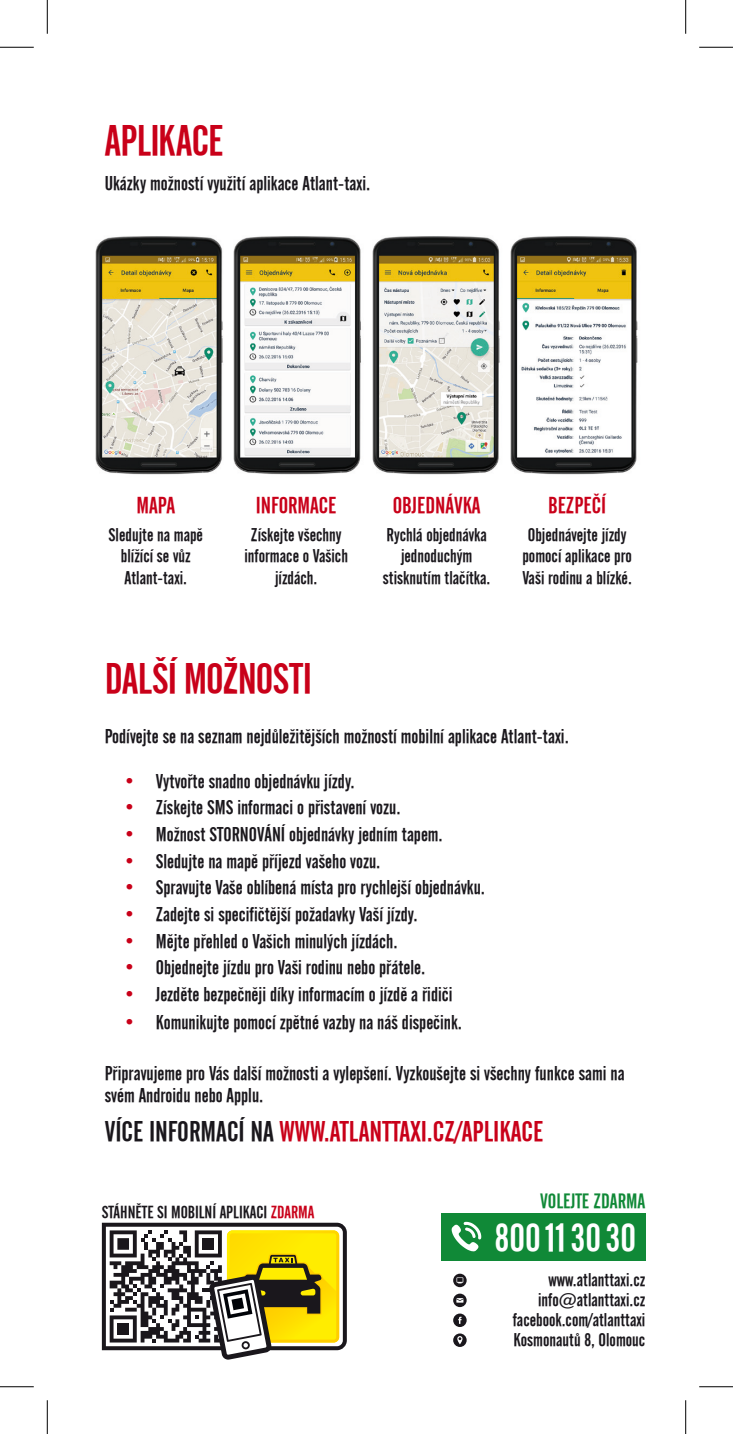
<style>
.page{position:relative;width:733px;height:1434px;background:#fff}
.page>*{position:absolute;margin:0;border:0;box-sizing:border-box;transform-origin:0 0}
.t1{font:41.85px "Alternate Gothic No 2 AT";letter-spacing:-.015em;color:#c90019}
.t2{font:38.48px "Alternate Gothic No 2 AT";letter-spacing:.005em;color:#fff}
.t3{font:27.9px "Alternate Gothic No 2 AT";color:#c90019}
.t4{font:22.5px "Alternate Gothic No 2 AT";color:#c90019}
.t5{font:20.25px "Alternate Gothic No 2 AT";color:#108937}
.t6{font:19.57px/22.3px "Alternate Gothic No 2 AT";color:#1a171c}
.t7{font:18px/21.6px "Alternate Gothic No 2 AT";color:#1a171c;text-align:center}
.t8{font:17.1px "Alternate Gothic No 2 AT";color:#1a171c}
.s1{color:#c90019}
.s2{color:#1a171c}
</style>
<div class="page">
<img style="left:510px;top:236px;width:128px;height:239px">
<img style="left:372px;top:236px;width:128px;height:239px">
<img style="left:233px;top:236px;width:128px;height:239px">
<img style="left:95px;top:236px;width:128px;height:239px">
<svg style="left:102px;top:1223px;width:245px;height:137px"></svg>
<svg style="left:453px;top:1313px;width:13px;height:14px"></svg>
<svg style="left:453px;top:1294px;width:13px;height:13px"></svg>
<svg style="left:453px;top:1274px;width:13px;height:13px"></svg>
<svg style="left:453px;top:1333px;width:13px;height:14px"></svg>
<div style="left:440px;top:1213px;width:205px;height:47px;background:#108937"></div>
<svg style="left:451px;top:1222px;width:30px;height:29px"></svg>
<hr style="left:0;top:47px;width:34px;height:1px;background:#000">
<hr style="left:699px;top:47px;width:33px;height:1px;background:#000">
<hr style="left:0;top:1386px;width:34px;height:1px;background:#000">
<hr style="left:699px;top:1386px;width:33px;height:1px;background:#000">
<hr style="left:47px;top:0;width:1px;height:34px;background:#000">
<hr style="left:47px;top:1400px;width:1px;height:34px;background:#000">
<hr style="left:685px;top:0;width:1px;height:34px;background:#000">
<hr style="left:685px;top:1400px;width:1px;height:34px;background:#000">
<h1 class="t1" style="left:105px;top:118px;width:120px">APLIKACE</h1>
<p class="t6" style="left:105px;top:173px;width:267px">Ukázky možností využití aplikace Atlant-taxi.</p>
<p class="t4" style="left:136px;top:492px;width:40px">MAPA</p>
<p class="t7" style="left:108px;top:524px;width:96px">Sledujte na mapě blížící se vůz<br>Atlant-taxi.</p>
<p class="t4" style="left:256px;top:492px;width:82px">INFORMACE</p>
<p class="t7" style="left:244px;top:524px;width:105px">Získejte všechny informace o Vašich jízdách.</p>
<p class="t4" style="left:392px;top:492px;width:89px">OBJEDNÁVKA</p>
<p class="t7" style="left:383px;top:524px;width:109px">Rychlá objednávka jednoduchým stisknutím tlačítka.</p>
<p class="t4" style="left:548px;top:492px;width:60px">BEZPEČÍ</p>
<p class="t7" style="left:522px;top:524px;width:111px;text-align:left">Objednávejte jízdy pomocí aplikace pro<br>Vaši rodinu a blízké.</p>
<h1 class="t1" style="left:105px;top:655px;width:209px">DALŠÍ MOŽNOSTI</h1>
<p class="t6" style="left:105px;top:726px;width:465px">Podívejte se na seznam nejdůležitějších možností mobilní aplikace Atlant-taxi.</p>
<p class="t6" style="left:124px;top:770px;width:232px"><span class="s1">•</span> Vytvořte snadno objednávku jízdy.</p>
<p class="t6" style="left:124px;top:797px;width:278px"><span class="s1">•</span> Získejte SMS informaci o přistavení vozu.</p>
<p class="t6" style="left:124px;top:823px;width:320px"><span class="s1">•</span> Možnost STORNOVÁNÍ objednávky jedním tapem.</p>
<p class="t6" style="left:124px;top:850px;width:258px"><span class="s1">•</span> Sledujte na mapě příjezd vašeho vozu.</p>
<p class="t6" style="left:124px;top:877px;width:362px"><span class="s1">•</span> Spravujte Vaše oblíbená místa pro rychlejší objednávku.</p>
<p class="t6" style="left:124px;top:903px;width:295px"><span class="s1">•</span> Zadejte si specifičtější požadavky Vaší jízdy.</p>
<p class="t6" style="left:124px;top:930px;width:275px"><span class="s1">•</span> Mějte přehled o Vašich minulých jízdách.</p>
<p class="t6" style="left:124px;top:957px;width:303px"><span class="s1">•</span> Objednejte jízdu pro Vaši rodinu nebo přátele.</p>
<p class="t6" style="left:124px;top:983px;width:330px"><span class="s1">•</span> Jezděte bezpečněji díky informacím o jízdě a řidiči</p>
<p class="t6" style="left:124px;top:1012px;width:339px"><span class="s1">•</span> Komunikujte pomocí zpětné vazby na náš dispečink.</p>
<p class="t6" style="left:105px;top:1062px;width:521px">Připravujeme pro Vás další možnosti a vylepšení. Vyzkoušejte si všechny funkce sami na svém Androidu nebo Applu.</p>
<h3 class="t3" style="left:105px;top:1116px;width:440px"><span class="s2">VÍCE INFORMACÍ NA</span> WWW.ATLANTTAXI.CZ/APLIKACE</h3>
<p class="t8" style="left:102px;top:1202px;width:214px">STÁHNĚTE SI MOBILNÍ APLIKACI <span class="s1">ZDARMA</span></p>
<p class="t5" style="left:540px;top:1190px;width:107px">VOLEJTE ZDARMA</p>
<h2 class="t2" style="left:494px;top:1217px;width:143px">800 1130 30</h2>
<p class="t7" style="left:512px;top:1270px;width:134px;line-height:20.2px;text-align:right">www.atlanttaxi.cz info@atlanttaxi.cz facebook.com/atlanttaxi<br>Kosmonautů 8, Olomouc</p>
</div>
